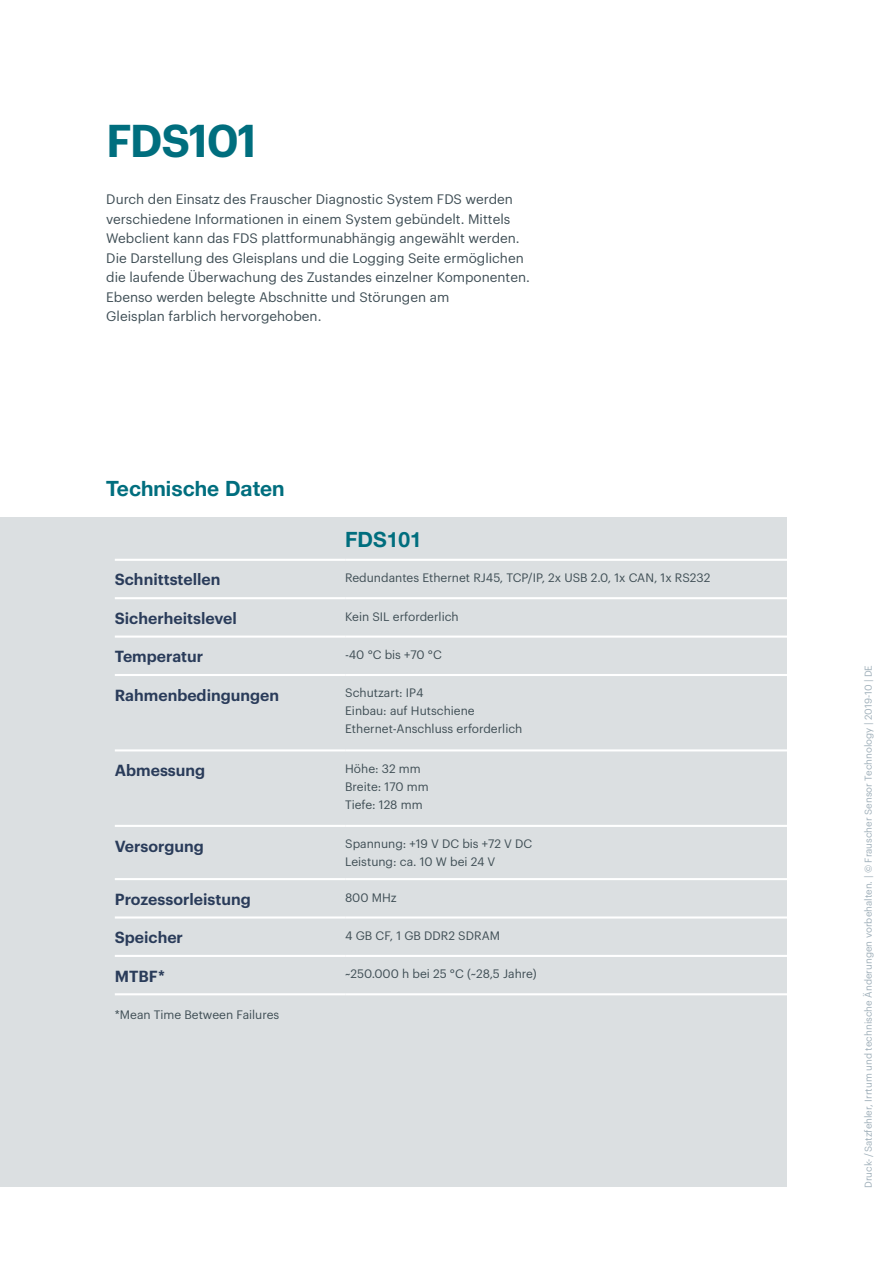
<style>
.page{position:relative;width:893px;height:1263px;background:#fff}
.page>*{position:absolute;margin:0;border:0;box-sizing:border-box;transform-origin:0 0}
.t1{font:600 45px "Graphik LCG";letter-spacing:-.03em;color:#006e7e}
.t2{font:700 21px "Helvetica Neue LTW1 G";color:#006e7e}
.t3{font:600 15.75px "Graphik LCG";color:#2a3c5a}
.t4{font:13.5px/19.5px "Graphik LCG";color:#3f4e55}
.t5{font:12px/18px "Graphik";color:#3f4e55}
.t6{font:9.75px "Graphik LCG";color:#9fafb9}
</style>
<div class="page">
<div style="left:0;top:517px;width:787px;height:669px;background:#dbdfe1"></div>
<hr style="left:115px;top:559px;width:230px;height:2px;background:#fff">
<hr style="left:345px;top:559px;width:443px;height:2px;background:#fff">
<hr style="left:115px;top:749px;width:230px;height:2px;background:#fff">
<hr style="left:345px;top:749px;width:443px;height:2px;background:#fff">
<hr style="left:115px;top:878px;width:230px;height:2px;background:#fff">
<hr style="left:345px;top:878px;width:443px;height:2px;background:#fff">
<hr style="left:115px;top:597px;width:230px;height:2px;background:#fff">
<hr style="left:345px;top:597px;width:443px;height:2px;background:#fff">
<hr style="left:115px;top:635px;width:230px;height:3px;background:#fff">
<hr style="left:345px;top:635px;width:443px;height:3px;background:#fff">
<hr style="left:115px;top:674px;width:230px;height:2px;background:#fff">
<hr style="left:345px;top:674px;width:443px;height:2px;background:#fff">
<hr style="left:115px;top:825px;width:230px;height:2px;background:#fff">
<hr style="left:345px;top:825px;width:443px;height:2px;background:#fff">
<hr style="left:115px;top:916px;width:230px;height:2px;background:#fff">
<hr style="left:345px;top:916px;width:443px;height:2px;background:#fff">
<hr style="left:115px;top:955px;width:230px;height:2px;background:#fff">
<hr style="left:345px;top:955px;width:443px;height:2px;background:#fff">
<hr style="left:115px;top:993px;width:230px;height:2px;background:#fff">
<hr style="left:345px;top:993px;width:443px;height:2px;background:#fff">
<h1 class="t1" style="left:106px;top:106px;width:152px">FDS101</h1>
<p class="t4" style="left:106px;top:188px;width:425px">Durch den Einsatz des Frauscher Diagnostic System FDS werden verschiedene Informationen in einem System gebündelt. Mittels Webclient kann das FDS plattformunabhängig angewählt werden.<br>Die Darstellung des Gleisplans und die Logging Seite ermöglichen die laufende Überwachung des Zustandes einzelner Komponenten.<br>Ebenso werden belegte Abschnitte und Störungen am<br>Gleisplan farblich hervorgehoben.</p>
<h2 class="t2" style="left:106px;top:476px;width:180px">Technische Daten</h2>
<h2 class="t2" style="left:345px;top:527px;width:78px">FDS101</h2>
<p class="t3" style="left:115px;top:568px;width:107px">Schnittstellen</p>
<p class="t5" style="left:345px;top:568px;width:367px">Redundantes Ethernet RJ45, TCP/IP, 2x USB 2.0, 1x CAN, 1x RS232</p>
<p class="t3" style="left:115px;top:606px;width:123px">Sicherheitslevel</p>
<p class="t5" style="left:345px;top:606px;width:115px">Kein SIL erforderlich</p>
<p class="t3" style="left:115px;top:644px;width:90px">Temperatur</p>
<p class="t5" style="left:345px;top:645px;width:98px">-40 °C bis +70 °C</p>
<p class="t3" style="left:115px;top:683px;width:166px">Rahmenbedingungen</p>
<p class="t5" style="left:345px;top:683px;width:179px">Schutzart: IP4<br>Einbau: auf Hutschiene<br>Ethernet-Anschluss erforderlich</p>
<p class="t3" style="left:115px;top:758px;width:92px">Abmessung</p>
<p class="t5" style="left:345px;top:758px;width:85px">Höhe: 32 mm<br>Breite: 170 mm<br>Tiefe: 128 mm</p>
<p class="t3" style="left:115px;top:834px;width:90px">Versorgung</p>
<p class="t5" style="left:345px;top:834px;width:189px">Spannung: +19 V DC bis +72 V DC<br>Leistung: ca. 10 W bei 24 V</p>
<p class="t3" style="left:115px;top:887px;width:137px">Prozessorleistung</p>
<p class="t5" style="left:345px;top:887px;width:53px">800 MHz</p>
<p class="t3" style="left:115px;top:925px;width:70px">Speicher</p>
<p class="t5" style="left:345px;top:926px;width:156px">4 GB CF, 1 GB DDR2 SDRAM</p>
<p class="t3" style="left:115px;top:964px;width:52px">MTBF*</p>
<p class="t5" style="left:345px;top:964px;width:193px">~250.000 h bei 25 °C (~28,5 Jahre)</p>
<p class="t5" style="left:115px;top:1005px;width:166px">*Mean Time Between Failures</p>
<p class="t6" style="left:861px;top:1188px;width:524px;rotate:-90deg">Druck- / Satzfehler, Irrtum und technische Änderungen vorbehalten. | © Frauscher Sensor Technology | 2019-10 | DE</p>
</div>
